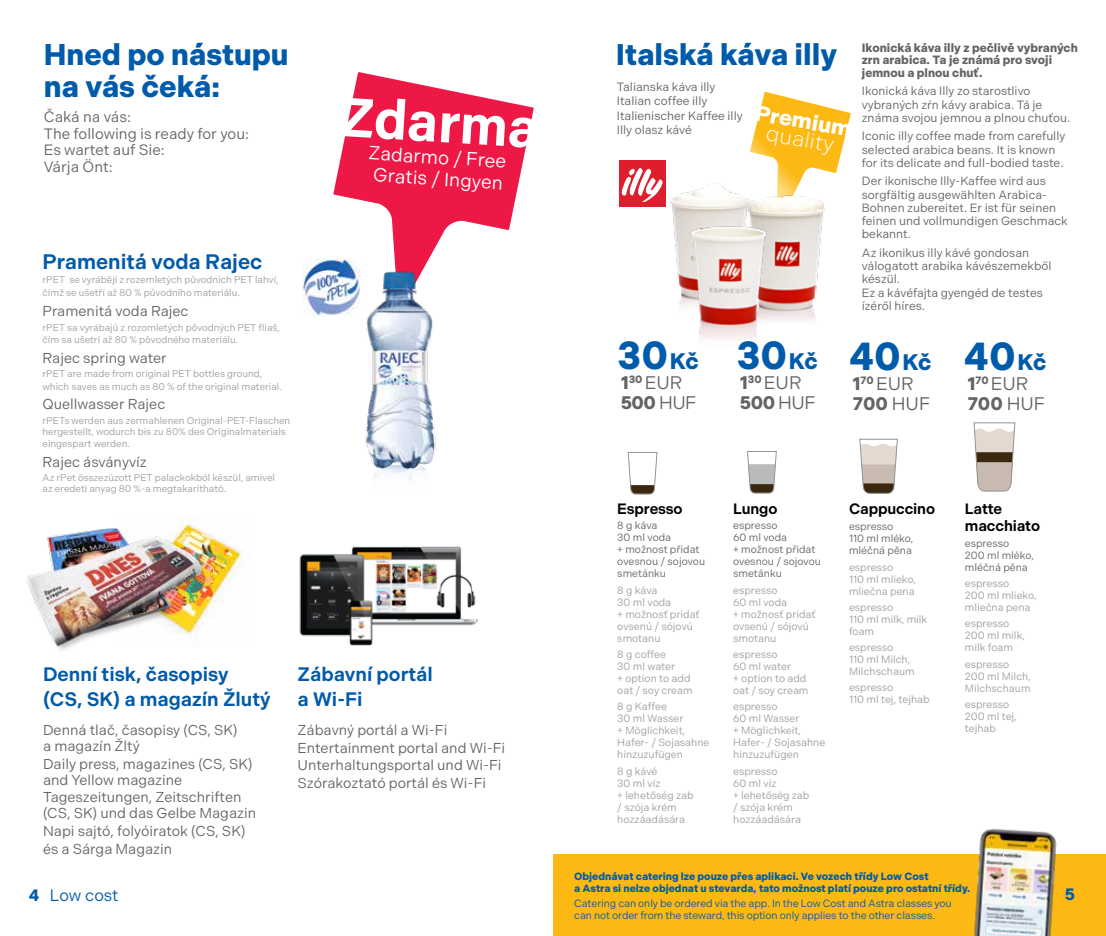
<style>
.page{position:relative;width:1106px;height:936px;background:#fff}
.page>*{position:absolute;margin:0;border:0;box-sizing:border-box;transform-origin:0 0}
.t1{font:700 55.65px "Acumin Pro";color:#fff}
.t2{font:700 39px "Indivisible";color:#005baa}
.t3{font:700 29.85px/32.1px "Indivisible";color:#005baa}
.t4{font:700 21.6px "Indivisible";color:#fff}
.t5{font:300 21.6px "Indivisible";color:#fff}
.t6{font:600 21px "Indivisible";color:#005baa}
.t7{font:600 19.5px/25.2px "Indivisible";color:#005baa}
.t8{font:19.05px/21.8px "Indivisible";color:#fff;text-align:center}
.t9{font:18.15px/20.1px "Indivisible";color:#636466}
.t10{font:16.5px "Indivisible";letter-spacing:-.005em;color:#005baa}
.t11{font:700 16.5px "Indivisible";color:#005baa}
.t12{font:15px/16.5px "Indivisible";color:#636466}
.t13{font:600 15px/16.5px "Indivisible";letter-spacing:-.01em;color:#000}
.t14{font:14.4px/17.7px "Indivisible";color:#636466}
.t15{font:12px/13.2px "Indivisible";color:#636466}
.t16{font:700 12px/12.8px "Indivisible";color:#636466}
.t17{font:10.5px/12px "Indivisible";color:#9d9fa2}
.t18{font:10.5px/12px "Indivisible";color:#636466}
.t19{font:10.5px/12px "Indivisible";letter-spacing:-.01em;color:#005baa}
.t20{font:700 10.5px/12px "Indivisible";color:#005baa}
.t21{font:9.75px/12.6px "Indivisible";color:#9d9fa2}
.s1{font-size:22.5px}
.s2{font-weight:700}
</style>
<div class="page">
<div style="left:553px;top:854px;width:553px;height:81px;background:#fdb913"></div>
<img style="left:974px;top:828px;width:83px;height:107px">
<img style="left:181px;top:522px;width:64px;height:89px">
<svg style="left:750px;top:92px;width:101px;height:81px"></svg>
<svg style="left:333px;top:72px;width:201px;height:190px;fill:#ed1846"></svg>
<img style="left:657px;top:151px;width:107px;height:155px">
<img style="left:739px;top:156px;width:97px;height:165px">
<img style="left:684px;top:211px;width:97px;height:129px">
<div style="left:619px;top:161px;width:46px;height:46px;background:#de1e2c"></div>
<svg style="left:621px;top:168px;width:42px;height:34px"></svg>
<svg style="left:627px;top:452px;width:30px;height:42px"></svg>
<svg style="left:747px;top:451px;width:30px;height:42px"></svg>
<svg style="left:973px;top:422px;width:42px;height:70px"></svg>
<svg style="left:859px;top:438px;width:39px;height:56px"></svg>
<img style="left:27px;top:528px;width:183px;height:122px">
<img style="left:299px;top:546px;width:179px;height:100px">
<img style="left:323px;top:262px;width:113px;height:218px">
<img style="left:303px;top:259px;width:57px;height:56px">
<h3 class="t3" style="left:44px;top:39px;width:246px">Hned po nástupu na vás čeká:</h3>
<h3 class="t12" style="left:44px;top:109px;width:207px">Čaká na vás:<br>The following is ready for you:<br>Es wartet auf Sie:<br>Várja Önt:</h3>
<h3 class="t6" style="left:43px;top:250px;width:221px">Pramenitá voda Rajec</h3>
<p class="t21" style="left:43px;top:273px;width:237px">rPET se vyrábějí z rozemletých původních PET lahví, čímž se ušetří až 80 % původního materiálu.</p>
<h3 class="t14" style="left:43px;top:302px;width:148px">Pramenitá voda Rajec</h3>
<p class="t21" style="left:43px;top:321px;width:239px">rPET sa vyrábajú z rozomletých pôvodných PET fliaš, čím sa ušetrí až 80 % pôvodného materiálu.</p>
<h3 class="t14" style="left:43px;top:349px;width:126px">Rajec spring water</h3>
<p class="t21" style="left:43px;top:368px;width:241px">rPET are made from original PET bottles ground, which saves as much as 80 % of the original material.</p>
<h3 class="t14" style="left:43px;top:395px;width:124px">Quellwasser Rajec</h3>
<p class="t21" style="left:43px;top:415px;width:249px;line-height:10.5px">rPETs werden aus zermahlenen Original-PET-Flaschen hergestellt, wodurch bis zu 80% des Originalmaterials</p>
<p class="t21" style="left:43px;top:437px;width:89px">eingespart werden.</p>
<h3 class="t14" style="left:43px;top:452px;width:106px">Rajec ásványvíz</h3>
<p class="t21" style="left:43px;top:472px;width:234px;line-height:10.5px">Az rPet összezúzott PET palackokból készül, amivel az eredeti anyag 80 %-a megtakarítható.</p>
<h1 class="t1" style="left:343px;top:77px;width:201px;rotate:4deg">Zdarma</h1>
<h3 class="t8" style="left:369px;top:141px;width:139px;rotate:4deg">Zadarmo / Free<br>Gratis / Ingyen</h3>
<h3 class="t3" style="left:615px;top:39px;width:223px">Italská káva illy</h3>
<p class="t15" style="left:617px;top:79px;width:127px;line-height:14.4px">Talianska káva illy<br>Italian coffee illy<br>Italienischer Kaffee illy<br>Illy olasz kávé</p>
<h3 class="t4" style="left:757px;top:100px;width:99px;rotate:10deg">Premium</h3>
<h3 class="t5" style="left:768px;top:121px;width:70px;rotate:10deg">quality</h3>
<p class="t16" style="left:862px;top:41px;width:217px">Ikonická káva illy z pečlivě vybraných zrn arabica. Ta je známá pro svoji jemnou a plnou chuť.</p>
<p class="t15" style="left:862px;top:85px;width:210px">Ikonická káva Illy zo starostlivo vybraných zŕn kávy arabica. Tá je známa svojou jemnou a plnou chuťou.</p>
<p class="t15" style="left:862px;top:130px;width:205px">Iconic illy coffee made from carefully selected arabica beans. It is known for its delicate and full-bodied taste.</p>
<p class="t15" style="left:862px;top:175px;width:207px">Der ikonische Illy-Kaffee wird aus sorgfältig ausgewählten Arabica-<br>Bohnen zubereitet. Er ist für seinen feinen und vollmundigen Geschmack bekannt.</p>
<p class="t15" style="left:862px;top:246px;width:191px">Az ikonikus illy kávé gondosan válogatott arabika kávészemekből készül.<br>Ez a kávéfajta gyengéd de testes ízéről híres.</p>
<h2 class="t2" style="left:617px;top:333px;width:83px">30<span class="s1">Kč</span></h2>
<h3 class="t9" style="left:620px;top:373px;width:77px"><span class="s2">1</span><sup>30</sup> EUR<br><span class="s2">500</span> HUF</h3>
<h2 class="t2" style="left:736px;top:333px;width:83px">30<span class="s1">Kč</span></h2>
<h3 class="t9" style="left:739px;top:373px;width:77px"><span class="s2">1</span><sup>30</sup> EUR<br><span class="s2">500</span> HUF</h3>
<h2 class="t2" style="left:849px;top:333px;width:84px">40<span class="s1">Kč</span></h2>
<h3 class="t9" style="left:853px;top:373px;width:79px"><span class="s2">1</span><sup>70</sup> EUR<br><span class="s2">700</span> HUF</h3>
<h2 class="t2" style="left:964px;top:333px;width:84px">40<span class="s1">Kč</span></h2>
<h3 class="t9" style="left:967px;top:373px;width:79px"><span class="s2">1</span><sup>70</sup> EUR<br><span class="s2">700</span> HUF</h3>
<h3 class="t13" style="left:849px;top:500px;width:87px">Cappuccino</h3>
<p class="t18" style="left:849px;top:520px;width:66px">espresso<br>110 ml mléko, mléčná pěna</p>
<p class="t17" style="left:849px;top:561px;width:69px">espresso<br>110 ml mlieko, mliečna pena</p>
<p class="t17" style="left:849px;top:601px;width:80px">espresso<br>110 ml milk, milk foam</p>
<p class="t17" style="left:849px;top:641px;width:67px">espresso<br>110 ml Milch,<br>Milchschaum</p>
<p class="t17" style="left:849px;top:681px;width:82px">espresso<br>110 ml tej, tejhab</p>
<h3 class="t13" style="left:617px;top:500px;width:67px">Espresso</h3>
<p class="t18" style="left:617px;top:520px;width:89px">8 g káva<br>30 ml voda<br>+ možnost přidat ovesnou / sojovou smetánku</p>
<p class="t17" style="left:617px;top:584px;width:84px">8 g káva<br>30 ml voda<br>+ možnosť pridať ovsenú / sójovú smotanu</p>
<p class="t17" style="left:617px;top:648px;width:77px">8 g coffee<br>30 ml water<br>+ option to add oat / soy cream</p>
<p class="t17" style="left:617px;top:700px;width:94px">8 g Kaffee<br>30 ml Wasser<br>+ Möglichkeit,<br>Hafer- / Sojasahne hinzuzufügen</p>
<p class="t17" style="left:617px;top:765px;width:78px">8 g kávé<br>30 ml víz<br>+ lehetőség zab / szója krém hozzáadására</p>
<h3 class="t13" style="left:733px;top:500px;width:46px">Lungo</h3>
<p class="t18" style="left:733px;top:520px;width:89px">espresso<br>60 ml voda<br>+ možnost přidat ovesnou / sojovou smetánku</p>
<p class="t17" style="left:733px;top:584px;width:84px">espresso<br>60 ml voda<br>+ možnosť pridať ovsenú / sójovú smotanu</p>
<p class="t17" style="left:733px;top:648px;width:77px">espresso<br>60 ml water<br>+ option to add oat / soy cream</p>
<p class="t17" style="left:733px;top:700px;width:94px">espresso<br>60 ml Wasser<br>+ Möglichkeit,<br>Hafer- / Sojasahne hinzuzufügen</p>
<p class="t17" style="left:733px;top:765px;width:78px">espresso<br>60 ml víz<br>+ lehetőség zab / szója krém hozzáadására</p>
<h3 class="t13" style="left:964px;top:500px;width:77px">Latte macchiato</h3>
<p class="t18" style="left:964px;top:537px;width:71px">espresso<br>200 ml mléko, mléčná pěna</p>
<p class="t17" style="left:964px;top:577px;width:73px">espresso<br>200 ml mlieko, mliečna pena</p>
<p class="t17" style="left:964px;top:617px;width:62px">espresso<br>200 ml milk, milk foam</p>
<p class="t17" style="left:964px;top:658px;width:68px">espresso<br>200 ml Milch,<br>Milchschaum</p>
<p class="t17" style="left:964px;top:698px;width:53px">espresso<br>200 ml tej,</p>
<h3 class="t7" style="left:43px;top:662px;width:229px">Denní tisk, časopisy (CS, SK) a magazín Žlutý</h3>
<h3 class="t7" style="left:298px;top:662px;width:137px">Zábavní portál a Wi-Fi</h3>
<h3 class="t14" style="left:43px;top:721px;width:196px">Denná tlač, časopisy (CS, SK)</h3>
<p class="t17" style="left:964px;top:722px;width:33px">tejhab</p>
<h3 class="t14" style="left:43px;top:737px;width:211px">a magazín Žltý<br>Daily press, magazines (CS, SK)</h3>
<h3 class="t14" style="left:43px;top:770px;width:200px">and Yellow magazine<br>Tageszeitungen, Zeitschriften</h3>
<h3 class="t14" style="left:43px;top:804px;width:214px">(CS, SK) und das Gelbe Magazin<br>Napi sajtó, folyóiratok (CS, SK) és a Sárga Magazin</h3>
<h3 class="t14" style="left:298px;top:721px;width:209px">Zábavný portál a Wi-Fi<br>Entertainment portal and Wi-Fi<br>Unterhaltungsportal und Wi-Fi<br>Szórakoztató portál és Wi-Fi</h3>
<h3 class="t10" style="left:29px;top:885px;width:91px"><span class="s2">4</span> Low cost</h3>
<p class="t20" style="left:574px;top:870px;width:397px">Objednávat catering lze pouze přes aplikaci. Ve vozech třídy Low Cost<br>a Astra si nelze objednat u stevarda, tato možnost platí pouze pro ostatní třídy.</p>
<p class="t19" style="left:574px;top:897px;width:379px">Catering can only be ordered via the app. In the Low Cost and Astra classes you can not order from the steward, this option only applies to the other classes.</p>
<h3 class="t11" style="left:1064px;top:884px;width:12px">5</h3>
</div>
